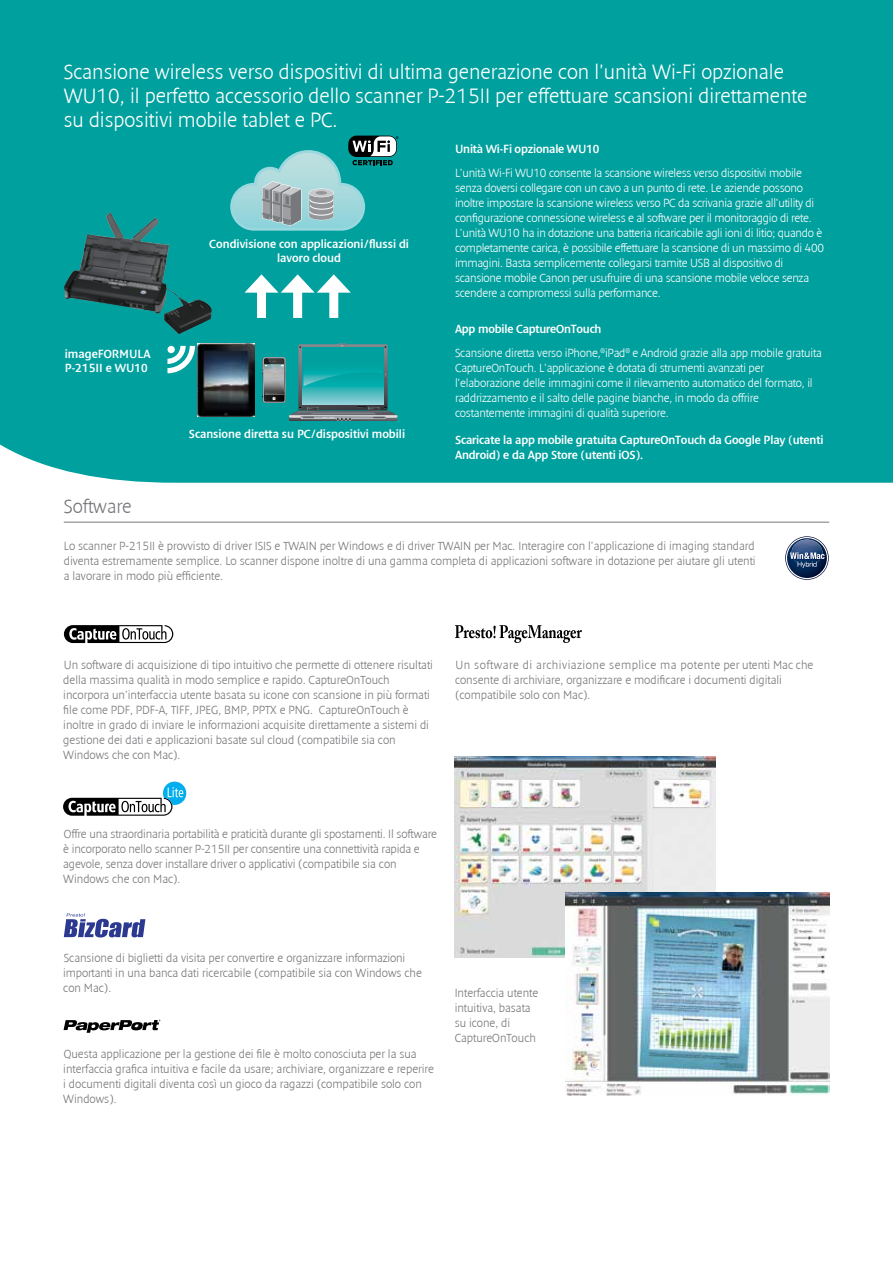
<style>
.page{position:relative;width:893px;height:1263px;background:#fff}
.page>*{position:absolute;margin:0;border:0;box-sizing:border-box;transform-origin:0 0}
.t1{font:300 21px/24px "Denda New";color:#fff}
.t2{font:300 19.5px "Denda New";color:#77787b}
.t3{font:300 12px/15px "Denda New";color:#77787b}
.t4{font:300 12px/15px "Denda New";letter-spacing:-.02em;color:#fff}
.t5{font:12px/14.2px "Denda New";letter-spacing:-.01em;color:#fff}
.s1{font-weight:400}
</style>
<div class="page">
<div style="left:0;top:0;width:893px;height:483px;background:#00a09e"></div>
<hr style="left:64px;top:522px;width:765px;height:1px;background:#77787b">
<svg style="left:785px;top:536px;width:44px;height:44px"></svg>
<svg style="left:64px;top:625px;width:109px;height:18px"></svg>
<svg style="left:63px;top:782px;width:123px;height:34px"></svg>
<svg style="left:64px;top:1020px;width:96px;height:13px"></svg>
<svg style="left:455px;top:625px;width:127px;height:18px"></svg>
<svg style="left:64px;top:913px;width:81px;height:24px"></svg>
<img style="left:198px;top:344px;width:57px;height:73px">
<svg style="left:263px;top:343px;width:134px;height:78px;background:#31999a"></svg>
<div style="left:263px;top:357px;width:22px;height:45px;border:1px solid #303030;border-radius:2px"></div>
<div style="left:257px;top:285px;width:9px;height:33px;background:#fff"></div>
<div style="left:293px;top:285px;width:9px;height:33px;background:#fff"></div>
<div style="left:329px;top:285px;width:9px;height:33px;background:#fff"></div>
<svg style="left:244px;top:274px;width:107px;height:19px"></svg>
<svg style="left:167px;top:346px;width:28px;height:27px"></svg>
<svg style="left:230px;top:136px;width:169px;height:95px;background:#57b0b1"></svg>
<img style="left:455px;top:757px;width:261px;height:200px">
<img style="left:565px;top:893px;width:264px;height:202px">
<img style="left:64px;top:212px;width:148px;height:122px">
<h1 class="t1" style="left:64px;top:60px;width:745px">Scansione wireless verso dispositivi di ultima generazione con l'unità Wi-Fi opzionale<br>WU10, il perfetto accessorio dello scanner P-215II per effettuare scansioni direttamente su dispositivi mobile tablet e PC.</h1>
<p class="t5" style="left:65px;top:347px;width:87px">imageFORMULA<br>P-215II e WU10</p>
<p class="t5" style="left:209px;top:237px;width:201px;text-align:center">Condivisione con applicazioni/flussi di lavoro cloud</p>
<p class="t5" style="left:189px;top:427px;width:218px">Scansione diretta su PC/dispositivi mobili</p>
<p class="t5" style="left:455px;top:142px;width:146px">Unità Wi-Fi opzionale WU10</p>
<p class="t4" style="left:455px;top:165px;width:371px">L'unità Wi-Fi WU10 consente la scansione wireless verso dispositivi mobile senza doversi collegare con un cavo a un punto di rete. Le aziende possono inoltre impostare la scansione wireless verso PC da scrivania grazie all'utility di configurazione connessione wireless e al software per il monitoraggio di rete.<br>L'unità WU10 ha in dotazione una batteria ricaricabile agli ioni di litio; quando è completamente carica, è possibile effettuare la scansione di un massimo di 400 immagini. Basta semplicemente collegarsi tramite USB al dispositivo di scansione mobile Canon per usufruire di una scansione mobile veloce senza scendere a compromessi sulla performance.</p>
<p class="t4" style="left:455px;top:317px;width:368px;line-height:23.5px"><span class="s1">App mobile CaptureOnTouch<br></span>Scansione diretta verso iPhone,<sup>®</sup>iPad<sup>®</sup> e Android grazie alla app mobile gratuita</p>
<p class="t4" style="left:455px;top:360px;width:359px">CaptureOnTouch. L'applicazione è dotata di strumenti avanzati per l'elaborazione delle immagini come il rilevamento automatico del formato, il raddrizzamento e il salto delle pagine bianche, in modo da offrire costantemente immagini di qualità superiore.</p>
<p class="t5" style="left:455px;top:433px;width:370px;line-height:15px">Scaricate la app mobile gratuita CaptureOnTouch da Google Play (utenti<br>Android) e da App Store (utenti iOS).</p>
<h2 class="t2" style="left:64px;top:496px;width:69px">Software</h2>
<p class="t3" style="left:64px;top:538px;width:693px;text-align:justify">Lo scanner P-215II è provvisto di driver ISIS e TWAIN per Windows e di driver TWAIN per Mac. Interagire con l'applicazione di imaging standard diventa estremamente semplice. Lo scanner dispone inoltre di una gamma completa di applicazioni software in dotazione per aiutare gli utenti a lavorare in modo più efficiente.</p>
<p class="t3" style="left:63px;top:658px;width:371px">Un software di acquisizione di tipo intuitivo che permette di ottenere risultati della massima qualità in modo semplice e rapido. CaptureOnTouch incorpora un'interfaccia utente basata su icone con scansione in più formati file come PDF, PDF-A, TIFF, JPEG, BMP, PPTX e PNG. CaptureOnTouch è inoltre in grado di inviare le informazioni acquisite direttamente a sistemi di gestione dei dati e applicazioni basate sul cloud (compatibile sia con Windows che con Mac).</p>
<p class="t3" style="left:455px;top:658px;width:360px">Un software di archiviazione semplice ma potente per utenti Mac che consente di archiviare, organizzare e modificare i documenti digitali (compatibile solo con Mac).</p>
<p class="t3" style="left:63px;top:826px;width:375px">Offre una straordinaria portabilità e praticità durante gli spostamenti. Il software è incorporato nello scanner P-215II per consentire una connettività rapida e agevole, senza dover installare driver o applicativi (compatibile sia con Windows che con Mac).</p>
<p class="t3" style="left:63px;top:950px;width:360px">Scansione di biglietti da visita per convertire e organizzare informazioni importanti in una banca dati ricercabile (compatibile sia con Windows che con Mac).</p>
<p class="t3" style="left:63px;top:1046px;width:372px">Questa applicazione per la gestione dei file è molto conosciuta per la sua interfaccia grafica intuitiva e facile da usare; archiviare, organizzare e reperire i documenti digitali diventa così un gioco da ragazzi (compatibile solo con Windows).</p>
<p class="t3" style="left:455px;top:985px;width:85px">Interfaccia utente intuitiva, basata su icone, di<br>CaptureOnTouch</p>
</div>
